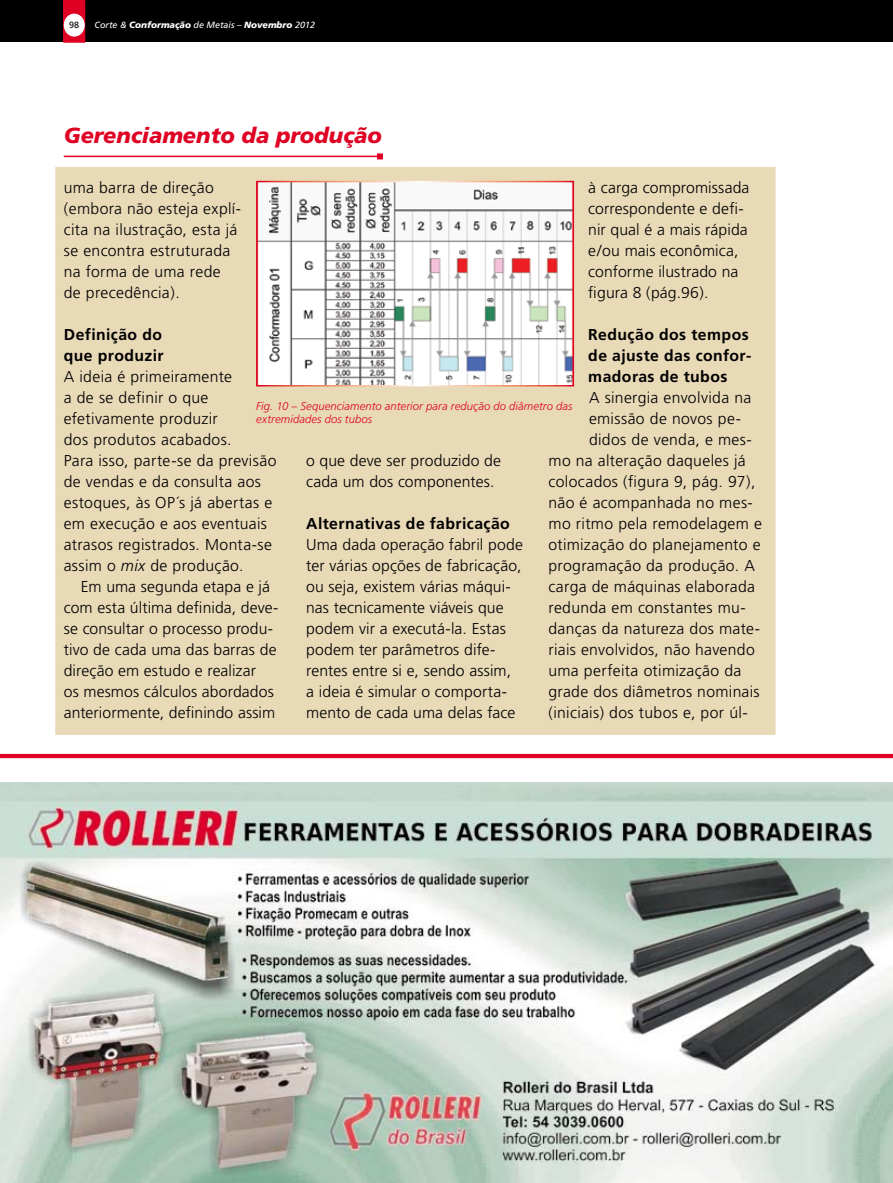
<style>
.page{position:relative;width:893px;height:1183px;background:#fff}
.page>*{position:absolute;margin:0;border:0;box-sizing:border-box;transform-origin:0 0}
.t1{font:italic 900 21.75px "Frutiger";color:#df0023}
.t2{font:300 15.75px/21px "Frutiger";letter-spacing:.015em;color:#000}
.t3{font:700 15.75px/21px "Frutiger";letter-spacing:.025em;color:#000}
.t4{font:italic 300 11.25px/13.5px "Frutiger";letter-spacing:.01em;color:#df0023}
.t5{font:italic 9px "Frutiger";color:#fff}
.t6{font:9px "Frutiger";color:#000}
.s1{font-weight:900}
.s2{font-style:italic}
</style>
<div class="page">
<div style="left:56px;top:168px;width:719px;height:566px;background:#e8d9b7"></div>
<div style="left:0;top:0;width:893px;height:42px;background:#000"></div>
<svg style="left:64px;top:0;width:21px;height:42px"></svg>
<div style="left:64px;top:14px;width:21px;height:23px;background:#fff;border-radius:50%"></div>
<div style="left:0;top:753px;width:893px;height:5px;background:#df0023"></div>
<hr style="left:64px;top:156px;width:315px;height:1px;background:#df0023">
<svg style="left:377px;top:153px;width:6px;height:6px"></svg>
<img style="left:259px;top:184px;width:312px;height:199px">
<div style="left:256px;top:181px;width:318px;height:205px;border:2px solid #fff"></div>
<img style="left:0;top:782px;width:893px;height:400px">
<p class="t6" style="left:69px;top:19px;width:12px">98</p>
<p class="t5" style="left:95px;top:19px;width:222px">Corte &amp; <span class="s1">Conformação</span> de Metais – <span class="s1">Novembro</span> 2012</p>
<h1 class="t1" style="left:64px;top:122px;width:320px">Gerenciamento da produção</h1>
<p class="t2" style="left:64px;top:177px;width:179px">uma barra de direção (embora não esteja explí&shy;cita na ilustração, esta já se encontra estruturada na forma de uma rede de precedência).</p>
<p class="t3" style="left:64px;top:324px;width:101px">Definição do que produzir</p>
<p class="t2" style="left:64px;top:366px;width:214px">A ideia é primeiramente<br>a de se definir o que efetivamente produzir<br>dos produtos acabados.<br>Para isso, parte-se da previsão de vendas e da consulta aos estoques, às OP´s já abertas e em execução e aos eventuais atrasos registrados. Monta-se assim o <span class="s2">mix</span> de produção.</p>
<p class="t2" style="left:64px;top:576px;width:216px;text-indent:17px">Em uma segunda etapa e já com esta última definida, deve&shy;se consultar o processo produ&shy;tivo de cada uma das barras de direção em estudo e realizar<br>os mesmos cálculos abordados anteriormente, definindo assim</p>
<p class="t2" style="left:588px;top:177px;width:163px">à carga compromissada correspondente e defi&shy;nir qual é a mais rápida e/ou mais econômica, conforme ilustrado na figura 8 (pág.96).</p>
<p class="t3" style="left:588px;top:324px;width:165px">Redução dos tempos de ajuste das confor&shy;madoras de tubos</p>
<p class="t2" style="left:589px;top:387px;width:164px">A sinergia envolvida na</p>
<p class="t2" style="left:589px;top:408px;width:154px">emissão de novos pe-</p>
<p class="t2" style="left:589px;top:429px;width:164px">didos de venda, e mes-</p>
<p class="t2" style="left:549px;top:450px;width:199px">mo na alteração daqueles já</p>
<p class="t2" style="left:549px;top:471px;width:208px">colocados (figura 9, pág. 97),</p>
<p class="t2" style="left:549px;top:492px;width:206px">não é acompanhada no mes-</p>
<p class="t2" style="left:549px;top:513px;width:215px">mo ritmo pela remodelagem e</p>
<p class="t2" style="left:549px;top:534px;width:214px">otimização do planejamento e</p>
<p class="t2" style="left:549px;top:555px;width:208px">programação da produção. A</p>
<p class="t2" style="left:549px;top:576px;width:208px">carga de máquinas elaborada</p>
<p class="t2" style="left:549px;top:597px;width:199px">redunda em constantes mu-</p>
<p class="t2" style="left:549px;top:618px;width:213px">danças da natureza dos mate-</p>
<p class="t2" style="left:549px;top:639px;width:208px">riais envolvidos, não havendo</p>
<p class="t2" style="left:549px;top:660px;width:194px">uma perfeita otimização da</p>
<p class="t2" style="left:549px;top:681px;width:213px">grade dos diâmetros nominais</p>
<p class="t2" style="left:549px;top:702px;width:201px">(iniciais) dos tubos e, por úl-</p>
<p class="t4" style="left:256px;top:399px;width:318px">Fig. 10 – Sequenciamento anterior para redução do diâmetro das extremidades dos tubos</p>
<p class="t2" style="left:306px;top:450px;width:196px">o que deve ser produzido de cada um dos componentes.</p>
<p class="t3" style="left:306px;top:513px;width:205px">Alternativas de fabricação</p>
<p class="t2" style="left:306px;top:534px;width:218px">Uma dada operação fabril pode ter várias opções de fabricação, ou seja, existem várias máqui&shy;nas tecnicamente viáveis que podem vir a executá-la. Estas podem ter parâmetros dife&shy;rentes entre si e, sendo assim,<br>a ideia é simular o comporta&shy;mento de cada uma delas face</p>
</div>
